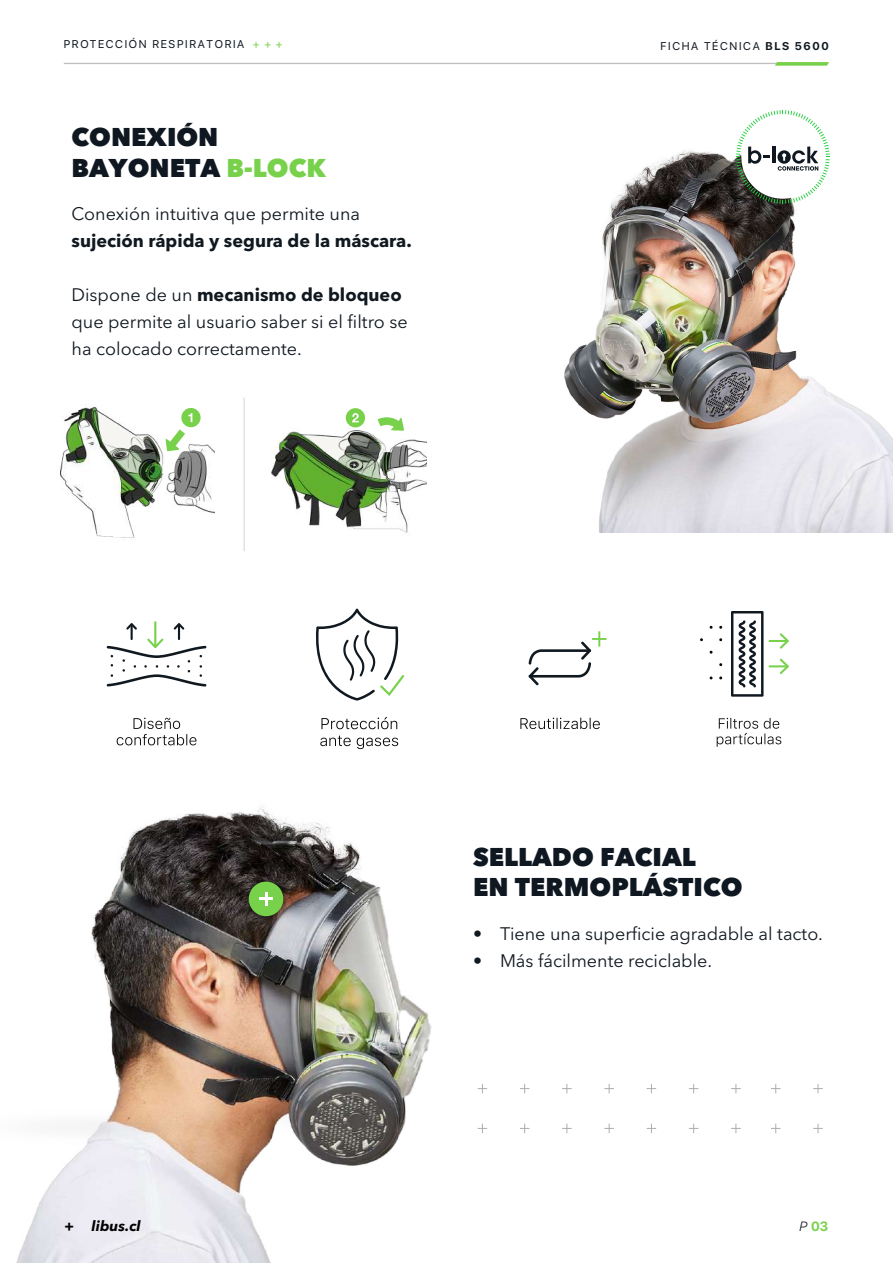
<style>
.page{position:relative;width:893px;height:1263px;background:#fff}
.page>*{position:absolute;margin:0;border:0;box-sizing:border-box;transform-origin:0 0}
.t1{font:800 25.5px/30.6px "Avenir Next LT Pro";color:#0f1821}
.t2{font:18px/27px "Avenir Next LT Pro";color:#101820}
.t3{font:700 18px "Avenir Next LT Pro";color:#101820}
.t4{font:italic 700 14.4px "Avenir Next LT Pro";color:#000}
.t5{font:700 13.35px "SF Pro Display";color:#78d14b}
.t6{font:11.25px "SF Pro Display";letter-spacing:.15em;color:#101820}
.s1{color:#78d14b}
.s2{font-weight:700}
.s3{font-weight:300;font-style:italic;color:#101820}
</style>
<div class="page">
<img style="left:64px;top:806px;width:593px;height:457px">
<img style="left:426px;top:150px;width:467px;height:382px">
<img style="left:16px;top:1168px;width:48px;height:95px">
<svg style="left:64px;top:1093px;width:344px;height:53px"></svg>
<svg style="left:117px;top:718px;width:79px;height:27px"></svg>
<svg style="left:107px;top:621px;width:99px;height:65px"></svg>
<svg style="left:321px;top:717px;width:76px;height:12px"></svg>
<svg style="left:320px;top:736px;width:31px;height:10px"></svg>
<svg style="left:357px;top:738px;width:41px;height:11px"></svg>
<svg style="left:316px;top:609px;width:88px;height:92px"></svg>
<svg style="left:520px;top:718px;width:80px;height:11px"></svg>
<svg style="left:529px;top:631px;width:78px;height:54px"></svg>
<svg style="left:717px;top:718px;width:64px;height:29px"></svg>
<svg style="left:731px;top:611px;width:58px;height:86px"></svg>
<svg style="left:478px;top:1084px;width:9px;height:9px"></svg>
<svg style="left:520px;top:1084px;width:9px;height:9px"></svg>
<svg style="left:562px;top:1084px;width:10px;height:9px"></svg>
<svg style="left:604px;top:1084px;width:10px;height:9px"></svg>
<svg style="left:647px;top:1084px;width:9px;height:9px"></svg>
<svg style="left:689px;top:1084px;width:9px;height:9px"></svg>
<svg style="left:731px;top:1084px;width:10px;height:9px"></svg>
<svg style="left:478px;top:1124px;width:9px;height:9px"></svg>
<svg style="left:520px;top:1124px;width:9px;height:9px"></svg>
<svg style="left:562px;top:1124px;width:10px;height:9px"></svg>
<svg style="left:604px;top:1124px;width:10px;height:9px"></svg>
<svg style="left:647px;top:1124px;width:9px;height:9px"></svg>
<svg style="left:689px;top:1124px;width:9px;height:9px"></svg>
<svg style="left:731px;top:1124px;width:10px;height:9px"></svg>
<svg style="left:771px;top:1084px;width:9px;height:9px"></svg>
<svg style="left:813px;top:1084px;width:10px;height:9px"></svg>
<svg style="left:771px;top:1124px;width:9px;height:9px"></svg>
<svg style="left:813px;top:1124px;width:10px;height:9px"></svg>
<img style="left:194px;top:826px;width:145px;height:145px">
<div style="left:249px;top:882px;width:34px;height:34px;background:#78d14b;border-radius:50%"></div>
<svg style="left:259px;top:892px;width:14px;height:14px"></svg>
<hr style="left:64px;top:63px;width:755px;height:1px;background:#c1c1c0">
<svg style="left:775px;top:62px;width:54px;height:4px"></svg>
<img style="left:60px;top:407px;width:155px;height:133px">
<img style="left:271px;top:413px;width:155px;height:121px">
<svg style="left:378px;top:417px;width:26px;height:14px"></svg>
<svg style="left:166px;top:429px;width:19px;height:22px"></svg>
<div style="left:181px;top:408px;width:20px;height:19px;background:#78d14b;border-radius:50%"></div>
<svg style="left:188px;top:413px;width:4px;height:9px"></svg>
<div style="left:346px;top:408px;width:19px;height:19px;background:#78d14b;border-radius:50%"></div>
<svg style="left:352px;top:413px;width:7px;height:9px"></svg>
<hr style="left:244px;top:398px;width:1px;height:153px;background:#d5d5d5">
<svg style="left:736px;top:110px;width:94px;height:94px"></svg>
<p class="t6" style="left:64px;top:36px;width:220px">PROTECCIÓN RESPIRATORIA <span class="s1">+ + +</span></p>
<p class="t6" style="left:660px;top:37px;width:170px">FICHA TÉCNICA <span class="s2">BLS 5600</span></p>
<h1 class="t1" style="left:72px;top:122px;width:256px">CONEXIÓN<br>BAYONETA <span class="s1">B-LOCK</span></h1>
<p class="t2" style="left:72px;top:200px;width:290px">Conexión intuitiva que permite una</p>
<p class="t3" style="left:72px;top:230px;width:342px">sujeción rápida y segura de la máscara.</p>
<p class="t2" style="left:72px;top:281px;width:338px">Dispone de un <span class="s2">mecanismo de bloqueo </span>que permite al usuario saber si el filtro se ha colocado correctamente.</p>
<h1 class="t1" style="left:473px;top:841px;width:271px">SELLADO FACIAL<br>EN TERMOPLÁSTICO</h1>
<p class="t2" style="left:473px;top:920px;width:351px">• Tiene una superficie agradable al tacto.</p>
<p class="t2" style="left:473px;top:947px;width:241px">• Más fácilmente reciclable.</p>
<p class="t4" style="left:65px;top:1217px;width:78px">+ libus.cl</p>
<p class="t5" style="left:799px;top:1219px;width:31px"><span class="s3">P</span> 03</p>
</div>
